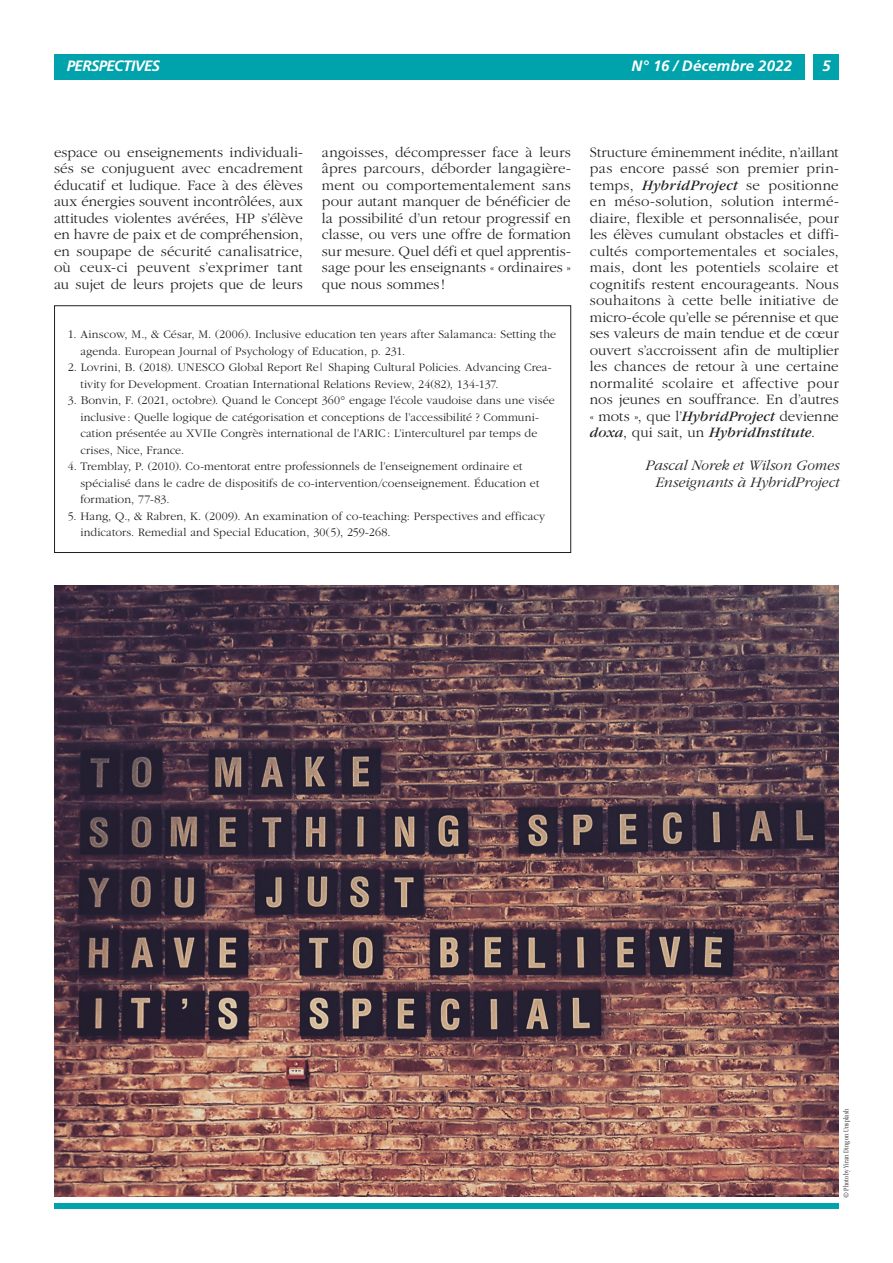
<style>
.page{position:relative;width:893px;height:1263px;background:#fff}
.page>*{position:absolute;margin:0;border:0;box-sizing:border-box;transform-origin:0 0}
.t1{font:300 15px/16.5px "Garamond";color:#231f20;text-align:justify}
.t2{font:italic 300 15px/16.5px "Garamond";color:#231f20;text-align:right}
.t3{font:italic 700 15px "Frutiger LT 66";letter-spacing:.01em;color:#fff}
.t4{font:italic 700 15px "Frutiger LT 66";letter-spacing:-.02em;color:#fff}
.t5{font:300 12px/16.5px "Garamond";letter-spacing:.005em;color:#231f20}
.t6{font:300 condensed 7.5px "Garamond";letter-spacing:.01em;color:#231f20}
.s1{font-weight:400;font-style:italic}
</style>
<div class="page">
<div style="left:54px;top:54px;width:751px;height:26px;background:#00a3ab"></div>
<div style="left:813px;top:54px;width:26px;height:26px;background:#00a3ab"></div>
<div style="left:54px;top:1203px;width:785px;height:6px;background:#00a3ab"></div>
<div style="left:54px;top:305px;width:517px;height:248px;border:1px solid #231f20"></div>
<img style="left:54px;top:586px;width:785px;height:610px">
<p class="t4" style="left:67px;top:57px;width:95px">PERSPECTIVES</p>
<p class="t3" style="left:632px;top:57px;width:162px">N° 16 / Décembre 2022</p>
<p class="t4" style="left:822px;top:57px;width:10px">5</p>
<p class="t1" style="left:54px;top:144px;width:250px">espace ou enseignements individuali&shy;sés se conjuguent avec encadrement éducatif et ludique. Face à des élèves aux énergies souvent incontrôlées, aux attitudes violentes avérées, HP s’élève en havre de paix et de compréhension, en soupape de sécurité canalisatrice, où ceux-ci peuvent s’exprimer tant au sujet de leurs projets que de leurs</p>
<p class="t1" style="left:322px;top:144px;width:250px">angoisses, décompresser face à leurs âpres parcours, déborder langagière&shy;ment ou comportementalement sans pour autant manquer de bénéficier de la possibilité d’un retour progressif en classe, ou vers une offre de formation sur mesure. Quel défi et quel apprentis&shy;sage pour les enseignants « ordinaires » que nous sommes !</p>
<p class="t1" style="left:590px;top:144px;width:250px">Structure éminemment inédite, n’aillant pas encore passé son premier prin&shy;temps, <span class="s1">HybridProject</span> se positionne en méso-solution, solution intermé&shy;diaire, flexible et personnalisée, pour les élèves cumulant obstacles et diffi&shy;cultés comportementales et sociales, mais, dont les potentiels scolaire et cognitifs restent encourageants. Nous souhaitons à cette belle initiative de micro-école qu’elle se pérennise et que ses valeurs de main tendue et de cœur ouvert s’accroissent afin de multiplier les chances de retour à une certaine normalité scolaire et affective pour nos jeunes en souffrance. En d’autres « mots », que l’<span class="s1">HybridProject</span> devienne <span class="s1">doxa</span>, qui sait, un <span class="s1">HybridInstitute</span>.</p>
<p class="t2" style="left:645px;top:458px;width:195px">Pascal Norek et Wilson Gomes<br>Enseignants à HybridProject</p>
<p class="t5" style="left:80px;top:326px;width:477px;text-indent:-13px">1. Ainscow, M., &amp; César, M. (2006). Inclusive education ten years after Salamanca: Setting the agenda. European Journal of Psychology of Education, p. 231.</p>
<p class="t5" style="left:80px;top:359px;width:473px;text-indent:-13px">2. Lovrini, B. (2018). UNESCO Global Report Re| Shaping Cultural Policies. Advancing Crea&shy;tivity for Development. Croatian International Relations Review, 24(82), 134-137.</p>
<p class="t5" style="left:80px;top:392px;width:476px;text-indent:-13px">3. Bonvin, F. (2021, octobre). Quand le Concept 360° engage l’école vaudoise dans une visée inclusive: Quelle logique de catégorisation et conceptions de l’accessibilité ? Communi&shy;cation présentée au XVIIe Congrès international de l’ARIC: L’interculturel par temps de crises, Nice, France.</p>
<p class="t5" style="left:80px;top:458px;width:460px;text-indent:-13px">4. Tremblay, P. (2010). Co-mentorat entre professionnels de l’enseignement ordinaire et spécialisé dans le cadre de dispositifs de co-intervention/coenseignement. Éducation et formation, 77-83.</p>
<p class="t5" style="left:80px;top:508px;width:466px;text-indent:-13px">5. Hang, Q., &amp; Rabren, K. (2009). An examination of co-teaching: Perspectives and efficacy indicators. Remedial and Special Education, 30(5), 259-268.</p>
<p class="t6" style="left:842px;top:1198px;width:91px;rotate:-90deg">© Photo by Yiran Ding on Unsplash</p>
</div>
